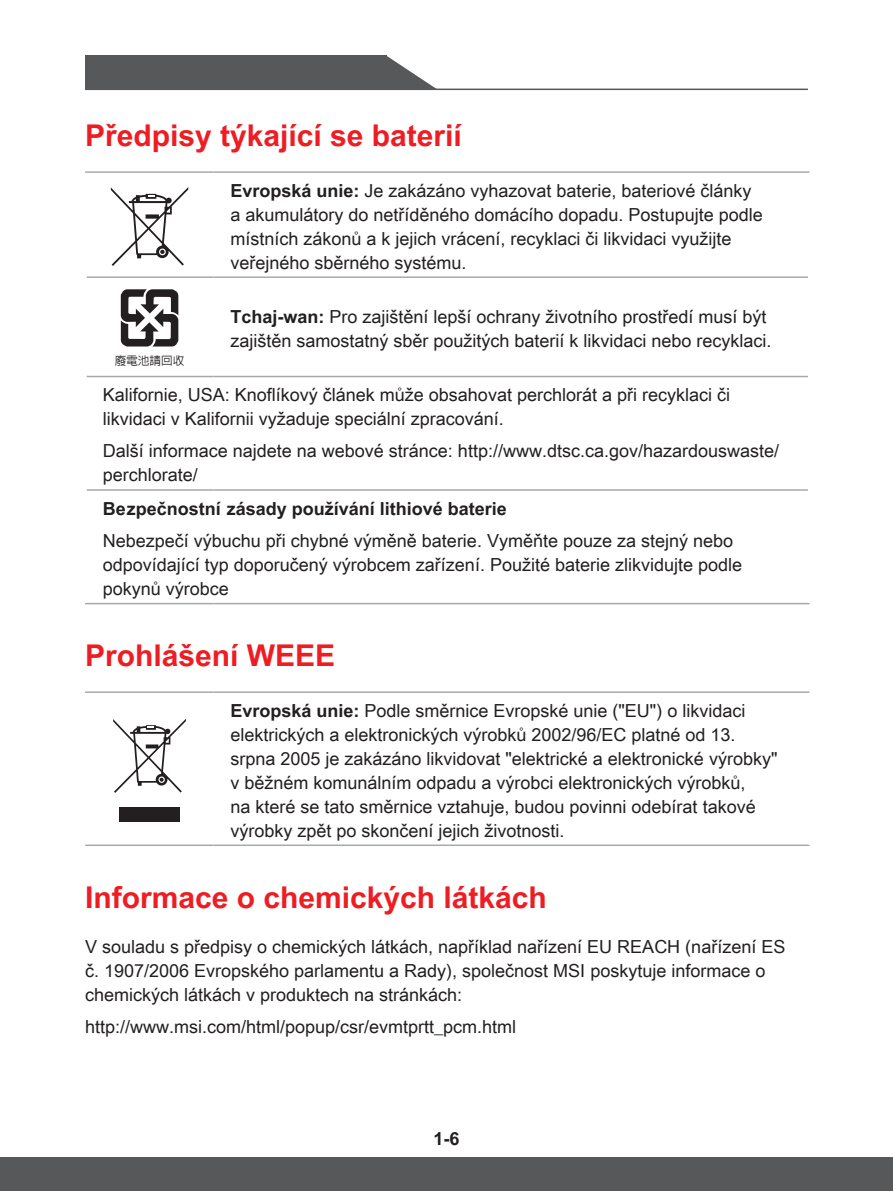
<style>
.page{position:relative;width:893px;height:1191px;background:#fff}
.page>*{position:absolute;margin:0;border:0;box-sizing:border-box;transform-origin:0 0}
.t1{font:700 30px "Arial Unicode MS";color:#ee1d23}
.t2{font:18px/24px "Arial Unicode MS";color:#231f20}
.t3{font:700 18px "Arial Unicode MS";color:#231f20}
.t4{font:500 11.7px "Lin Gothic";color:#231f20}
.s1{font-weight:700}
</style>
<div class="page">
<hr style="left:85px;top:89px;width:723px;height:1px;background:#57585a">
<div style="left:85px;top:56px;width:301px;height:34px;background:#57585a"></div>
<svg style="left:386px;top:56px;width:52px;height:33px"></svg>
<div style="left:0;top:1157px;width:893px;height:34px;background:#57585a"></div>
<hr style="left:85px;top:171px;width:128px;height:2px;background:#a8a9ad">
<hr style="left:213px;top:171px;width:596px;height:2px;background:#a8a9ad">
<hr style="left:87px;top:276px;width:126px;height:2px;background:#a8a9ad">
<hr style="left:213px;top:276px;width:595px;height:2px;background:#a8a9ad">
<hr style="left:87px;top:376px;width:126px;height:1px;background:#a8a9ad">
<hr style="left:213px;top:376px;width:595px;height:1px;background:#a8a9ad">
<hr style="left:87px;top:489px;width:126px;height:2px;background:#a8a9ad">
<hr style="left:213px;top:489px;width:595px;height:2px;background:#a8a9ad">
<hr style="left:85px;top:603px;width:128px;height:1px;background:#a8a9ad">
<hr style="left:213px;top:603px;width:596px;height:1px;background:#a8a9ad">
<svg style="left:111px;top:187px;width:77px;height:79px"></svg>
<svg style="left:121px;top:289px;width:57px;height:57px"></svg>
<hr style="left:85px;top:691px;width:128px;height:2px;background:#a8a9ad">
<hr style="left:213px;top:691px;width:596px;height:2px;background:#a8a9ad">
<hr style="left:85px;top:844px;width:128px;height:2px;background:#a8a9ad">
<hr style="left:213px;top:844px;width:596px;height:2px;background:#a8a9ad">
<svg style="left:113px;top:718px;width:73px;height:75px"></svg>
<div style="left:119px;top:807px;width:61px;height:15px;background:#231f20"></div>
<h1 class="t1" style="left:85px;top:113px;width:378px">Předpisy týkající se baterií</h1>
<p class="t2" style="left:230px;top:178px;width:534px"><span class="s1">Evropská unie:</span> Je zakázáno vyhazovat baterie, bateriové články a akumulátory do netříděného domácího dopadu. Postupujte podle místních zákonů a k jejich vrácení, recyklaci či likvidaci využijte veřejného sběrného systému.</p>
<p class="t2" style="left:230px;top:304px;width:543px"><span class="s1">Tchaj-wan:</span> Pro zajištění lepší ochrany životního prostředí musí být zajištěn samostatný sběr použitých baterií k likvidaci nebo recyklaci.</p>
<p class="t2" style="left:103px;top:382px;width:629px">Kalifornie, USA: Knoflíkový článek může obsahovat perchlorát a při recyklaci či likvidaci v Kalifornii vyžaduje speciální zpracování.</p>
<p class="t2" style="left:103px;top:439px;width:678px">Další informace najdete na webové stránce: http://www.dtsc.ca.gov/hazardouswaste/ perchlorate/</p>
<p class="t3" style="left:103px;top:495px;width:405px">Bezpečnostní zásady používání lithiové baterie</p>
<p class="t2" style="left:103px;top:528px;width:641px">Nebezpečí výbuchu při chybné výměně baterie. Vyměňte pouze za stejný nebo odpovídající typ doporučený výrobcem zařízení. Použité baterie zlikvidujte podle pokynů výrobce</p>
<p class="t4" style="left:115px;top:354px;width:71px">廢電池請回收</p>
<h1 class="t1" style="left:85px;top:633px;width:252px">Prohlášení WEEE</h1>
<p class="t2" style="left:230px;top:698px;width:548px"><span class="s1">Evropská unie:</span> Podle směrnice Evropské unie ("EU") o likvidaci elektrických a elektronických výrobků 2002/96/EC platné od 13. srpna 2005 je zakázáno likvidovat "elektrické a elektronické výrobky" v běžném komunálním odpadu a výrobci elektronických výrobků,<br>na které se tato směrnice vztahuje, budou povinni odebírat takové výrobky zpět po skončení jejich životnosti.</p>
<h1 class="t1" style="left:85px;top:875px;width:463px">Informace o chemických látkách</h1>
<p class="t2" style="left:85px;top:934px;width:702px">V souladu s předpisy o chemických látkách, například nařízení EU REACH (nařízení ES č. 1907/2006 Evropského parlamentu a Rady), společnost MSI poskytuje informace o chemických látkách v produktech na stránkách:</p>
<p class="t2" style="left:85px;top:1014px;width:433px">http://www.msi.com/html/popup/csr/evmtprtt_pcm.html</p>
<p class="t3" style="left:433px;top:1125px;width:28px">1-6</p>
</div>
